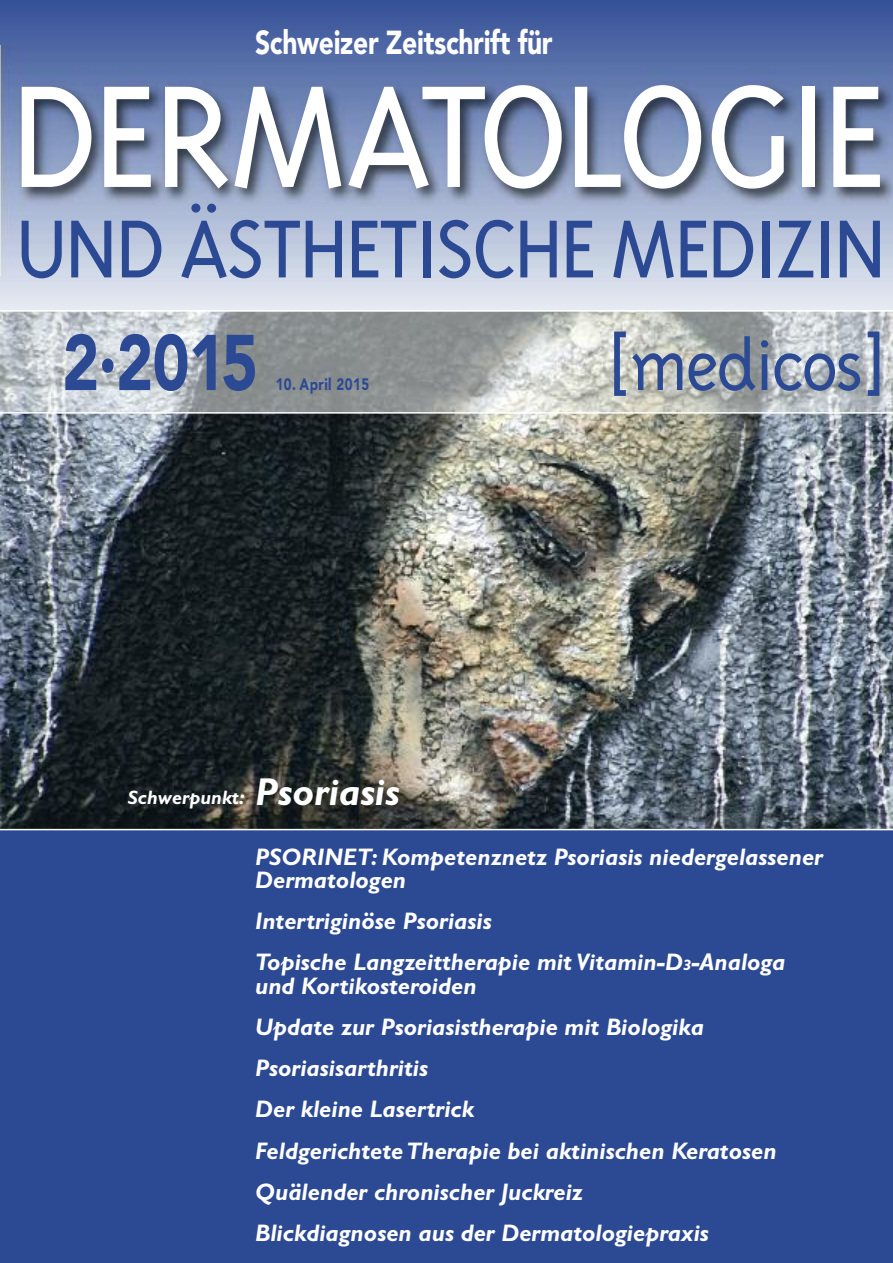
<style>
.page{position:relative;width:893px;height:1263px;background:#fff}
.page>*{position:absolute;margin:0;border:0;box-sizing:border-box;transform-origin:0 0}
.t1{font:300 166.8px "Triplex";letter-spacing:-.04em;color:#fff}
.t2{font:300 94.5px "Triplex";letter-spacing:-.035em;color:#2c4993}
.t3{font:300 78px "Triplex";letter-spacing:-.035em;color:#2c4993}
.t4{font:900 78px "Avenir";color:#2c4993;scale:.8 1}
.t5{font:italic 700 39px "Gill Sans";color:#fff}
.t6{font:900 33px "Avenir";letter-spacing:-.01em;color:#fff;scale:.8 1}
.t7{font:italic 700 24px/41.2px "Gill Sans";color:#fff}
.t8{font:italic 700 19.5px "Gill Sans";color:#fff}
.t9{font:900 16.5px "Avenir";letter-spacing:.035em;color:#2c4993;scale:.8 1}
.s1{font-family:"Officina Sans"}
.s2{font-size:15.15px}
</style>
<div class="page">
<img style="left:0;top:414px;width:893px;height:415px">
<svg style="left:0;top:0;width:893px;height:310px;background:#8495c0"></svg>
<div style="left:0;top:829px;width:893px;height:434px;background:#2c4993"></div>
<img style="left:0;top:46px;width:893px;height:229px">
<img style="left:0;top:312px;width:893px;height:100px">
<hr style="left:0;top:829px;width:893px;height:1px;background:#fff">
<h3 class="t6" style="left:255px;top:14px;width:373px">Schweizer Zeitschrift für</h3>
<h1 class="t1" style="left:10px;top:32px;width:877px">DERMATOLOGIE</h1>
<h2 class="t2" style="left:16px;top:190px;width:873px">UND ÄSTHETISCHE MEDIZIN</h2>
<h3 class="t4" style="left:62px;top:296px;width:246px">2.2015</h3>
<p class="t9" style="left:276px;top:370px;width:118px">10. April 2015</p>
<p class="t8" style="left:128px;top:786px;width:118px">Schwerpunkt<span class="s1">:</span></p>
<h3 class="t5" style="left:255px;top:768px;width:146px">Psoriasis</h3>
<h3 class="t3" style="left:610px;top:317px;width:275px">[medicos]</h3>
<p class="t7" style="left:255px;top:845px;width:569px;line-height:23.2px">PSORINET: Kompetenznetz Psoriasis niedergelassener<br>Dermatologen</p>
<p class="t7" style="left:255px;top:900px;width:532px">Intertriginöse Psoriasis<br>Topische Langzeittherapie mit Vitamin-D<span class="s2">3</span>-Analoga</p>
<p class="t7" style="left:255px;top:965px;width:523px">und Kortikosteroiden<br>Update zur Psoriasistherapie mit Biologika Psoriasisarthritis<br>Der kleine Lasertrick<br>FeldgerichteteTherapie bei aktinischen Keratosen Quälender chronischer Juckreiz<br>Blickdiagnosen aus der Dermatologiepraxis</p>
</div>
